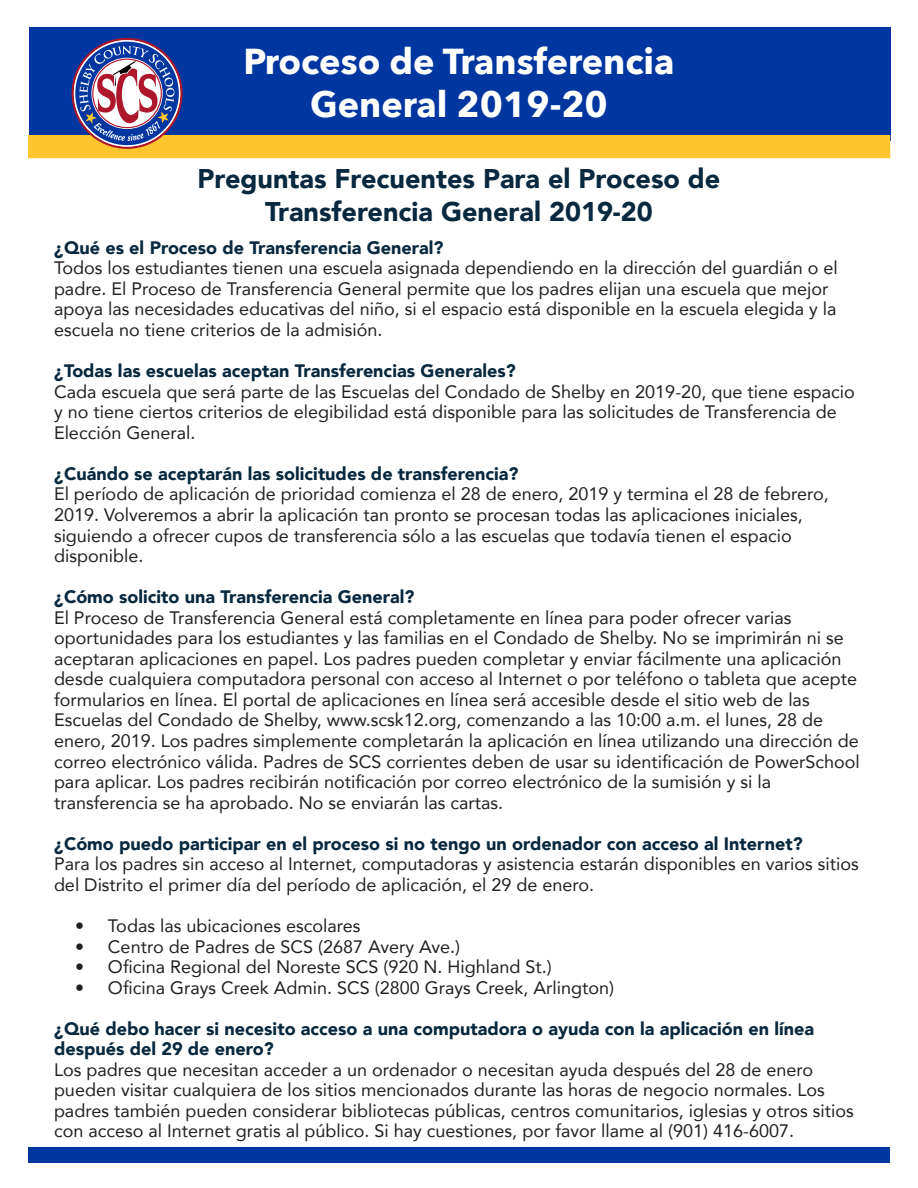
<style>
.page{position:relative;width:918px;height:1188px;background:#fff}
.page>*{position:absolute;margin:0;border:0;box-sizing:border-box;transform-origin:0 0}
.t1{font:700 36px "Avenir Next";color:#fff}
.t2{font:900 27px "Avenir";color:#07283e}
.t3{font:18px/20.5px "Avenir";color:#231f20}
.t4{font:900 18px/20.5px "Avenir";color:#07283e}
</style>
<div class="page">
<div style="left:29px;top:27px;width:861px;height:113px;background:#0036a0"></div>
<div style="left:28px;top:1148px;width:862px;height:15px;background:#0036a0"></div>
<div style="left:28px;top:135px;width:862px;height:23px;background:#ffc52d"></div>
<div style="left:72px;top:38px;width:111px;height:111px;border:2px solid #ae172b;border-radius:50%"></div>
<svg style="left:74px;top:40px;width:106px;height:107px"></svg>
<div style="left:75px;top:42px;width:104px;height:103px;background:#0036a0;border-radius:50%"></div>
<svg style="left:79px;top:46px;width:96px;height:95px"></svg>
<p class="t1" style="left:243px;top:30px;width:433px">Proceso de Transferencia</p>
<p class="t1" style="left:310px;top:73px;width:299px">General 2019-20</p>
<p class="t2" style="left:198px;top:156px;width:524px">Preguntas Frecuentes Para el Proceso de</p>
<p class="t2" style="left:265px;top:188px;width:389px">Transferencia General 2019-20</p>
<p class="t4" style="left:54px;top:237px;width:391px">¿Qué es el Proceso de Transferencia General?</p>
<p class="t3" style="left:54px;top:257px;width:785px">Todos los estudiantes tienen una escuela asignada dependiendo en la dirección del guardián o el padre. El Proceso de Transferencia General permite que los padres elijan una escuela que mejor apoya las necesidades educativas del niño, si el espacio está disponible en la escuela elegida y la escuela no tiene criterios de la admisión.</p>
<p class="t4" style="left:54px;top:360px;width:463px">¿Todas las escuelas aceptan Transferencias Generales?</p>
<p class="t3" style="left:54px;top:381px;width:802px">Cada escuela que será parte de las Escuelas del Condado de Shelby en 2019-20, que tiene espacio y no tiene ciertos criterios de elegibilidad está disponible para las solicitudes de Transferencia de<br>Elección General.</p>
<p class="t4" style="left:54px;top:463px;width:466px">¿Cuándo se aceptarán las solicitudes de transferencia?</p>
<p class="t3" style="left:54px;top:483px;width:776px">El período de aplicación de prioridad comienza el 28 de enero, 2019 y termina el 28 de febrero,<br>2019. Volveremos a abrir la aplicación tan pronto se procesan todas las aplicaciones iniciales,</p>
<p class="t3" style="left:54px;top:524px;width:739px">siguiendo a ofrecer cupos de transferencia sólo a las escuelas que todavía tienen el espacio</p>
<p class="t3" style="left:54px;top:545px;width:91px">disponible.</p>
<p class="t4" style="left:54px;top:586px;width:362px">¿Cómo solicito una Transferencia General?</p>
<p class="t3" style="left:54px;top:607px;width:739px">El Proceso de Transferencia General está completamente en línea para poder ofrecer varias</p>
<p class="t3" style="left:54px;top:627px;width:805px">oportunidades para los estudiantes y las familias en el Condado de Shelby. No se imprimirán ni se aceptaran aplicaciones en papel. Los padres pueden completar y enviar fácilmente una aplicación desde cualquiera computadora personal con acceso al Internet o por teléfono o tableta que acepte formularios en línea. El portal de aplicaciones en línea será accesible desde el sitio web de las</p>
<p class="t3" style="left:54px;top:709px;width:807px">Escuelas del Condado de Shelby, www.scsk12.org, comenzando a las 10:00 a.m. el lunes, 28 de enero, 2019. Los padres simplemente completarán la aplicación en línea utilizando una dirección de correo electrónico válida. Padres de SCS corrientes deben de usar su identificación de PowerSchool para aplicar. Los padres recibirán notificación por correo electrónico de la sumisión y si la</p>
<p class="t3" style="left:54px;top:792px;width:451px">transferencia se ha aprobado. No se enviarán las cartas.</p>
<p class="t4" style="left:54px;top:833px;width:750px">¿Cómo puedo participar en el proceso si no tengo un ordenador con acceso al Internet?</p>
<p class="t3" style="left:54px;top:853px;width:806px">Para los padres sin acceso al Internet, computadoras y asistencia estarán disponibles en varios sitios del Distrito el primer día del período de aplicación, el 29 de enero.</p>
<p class="t3" style="left:75px;top:915px;width:287px">• Todas las ubicaciones escolares</p>
<p class="t3" style="left:75px;top:935px;width:387px">• Centro de Padres de SCS (2687 Avery Ave.)</p>
<p class="t3" style="left:75px;top:956px;width:478px">• Oficina Regional del Noreste SCS (920 N. Highland St.)</p>
<p class="t3" style="left:75px;top:977px;width:541px">• Oficina Grays Creek Admin. SCS (2800 Grays Creek, Arlington)</p>
<p class="t4" style="left:54px;top:1018px;width:762px">¿Qué debo hacer si necesito acceso a una computadora o ayuda con la aplicación en línea después del 29 de enero?</p>
<p class="t3" style="left:54px;top:1059px;width:801px">Los padres que necesitan acceder a un ordenador o necesitan ayuda después del 28 de enero pueden visitar cualquiera de los sitios mencionados durante las horas de negocio normales. Los padres también pueden considerar bibliotecas públicas, centros comunitarios, iglesias y otros sitios con acceso al Internet gratis al público. Si hay cuestiones, por favor llame al (901) 416-6007.</p>
</div>
